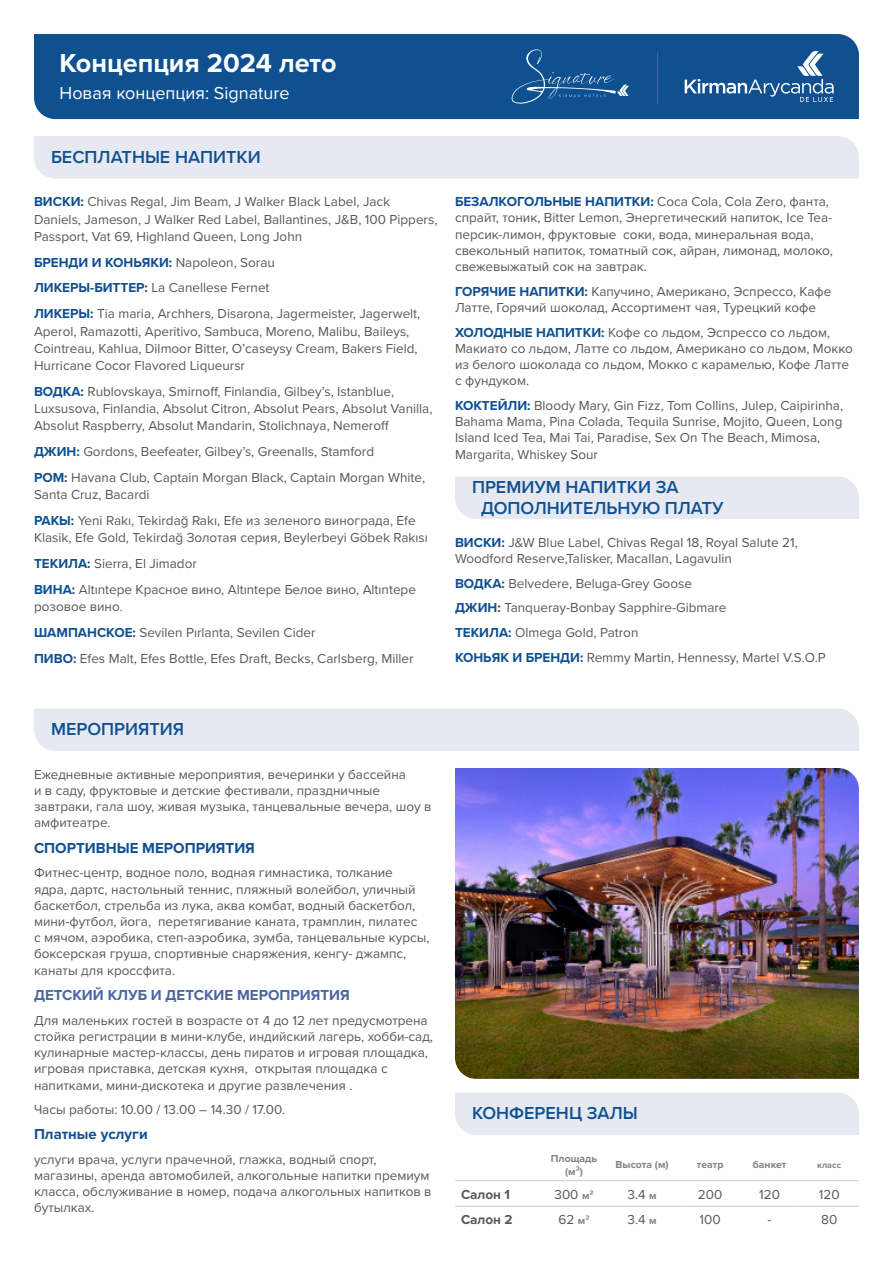
<style>
.page{position:relative;width:893px;height:1263px;background:#fff}
.page>*{position:absolute;margin:0;border:0;box-sizing:border-box;transform-origin:0 0}
.t1{font:700 27px "Proxima Nova";color:#fff}
.t2{font:600 18px/21.6px "Proxima Nova";color:#0f5091}
.t3{font:18px "Proxima Nova";color:#fff}
.t4{font:700 15px "Proxima Nova";color:#0f5091}
.t5{font:700 15px "Proxima Nova";color:#4a67a1}
.t6{font:13.5px/16.2px "Proxima Nova";color:#57585a}
.t7{font:700 13.5px "Proxima Nova";color:#0f5091}
.t8{font:700 13.5px "Proxima Nova";color:#57585a}
.t9{font:700 10.5px/12.6px "Proxima Nova";color:#808285;text-align:center}
.t10{font:700 9px "Proxima Nova";color:#808285}
.s1{font-weight:700;color:#0f5091}
.s2{font-weight:400;color:#57585a}
.s3{font-weight:700;font-size:10.5px;color:#808285}
</style>
<div class="page">
<div style="left:34px;top:34px;width:825px;height:85px;background:#0f5091"></div>
<svg style="left:685px;top:51px;width:149px;height:51px;background:#2f679f"></svg>
<svg style="left:509px;top:49px;width:120px;height:55px;background:#205c98"></svg>
<hr style="left:657px;top:53px;width:1px;height:51px;background:#4a67a1">
<div style="left:34px;top:136px;width:825px;height:43px;background:#e7e9f2"></div>
<div style="left:34px;top:708px;width:825px;height:43px;background:#e7e9f2"></div>
<div style="left:455px;top:1092px;width:404px;height:43px;background:#e7e9f2"></div>
<div style="left:455px;top:476px;width:404px;height:43px;background:#e7e9f2"></div>
<hr style="left:455px;top:1180px;width:89px;height:1px;background:#c8cce1">
<hr style="left:544px;top:1180px;width:60px;height:1px;background:#c8cce1">
<hr style="left:604px;top:1180px;width:76px;height:1px;background:#c8cce1">
<hr style="left:680px;top:1180px;width:60px;height:1px;background:#c8cce1">
<hr style="left:740px;top:1180px;width:59px;height:1px;background:#c8cce1">
<hr style="left:799px;top:1180px;width:60px;height:1px;background:#c8cce1">
<hr style="left:455px;top:1206px;width:89px;height:1px;background:#c8cce1">
<hr style="left:544px;top:1206px;width:60px;height:1px;background:#c8cce1">
<hr style="left:604px;top:1206px;width:76px;height:1px;background:#c8cce1">
<hr style="left:680px;top:1206px;width:60px;height:1px;background:#c8cce1">
<hr style="left:740px;top:1206px;width:59px;height:1px;background:#c8cce1">
<hr style="left:799px;top:1206px;width:60px;height:1px;background:#c8cce1">
<img style="left:455px;top:768px;width:404px;height:311px">
<p class="t1" style="left:60px;top:43px;width:279px">Концепция 2024 лето</p>
<p class="t3" style="left:60px;top:80px;width:232px">Новая концепция: Signature</p>
<p class="t2" style="left:51px;top:146px;width:211px">БЕСПЛАТНЫЕ НАПИТКИ</p>
<p class="t6" style="left:34px;top:193px;width:405px;line-height:17.2px"><span class="s1">ВИСКИ:</span> Chivas Regal, Jim Beam, J Walker Black Label, Jack<br>Daniels, Jameson, J Walker Red Label, Ballantines, J&amp;B, 100 Pippers,<br>Passport, Vat 69, Highland Queen, Long John</p>
<p class="t7" style="left:34px;top:252px;width:242px">БРЕНДИ И КОНЬЯКИ: <span class="s2">Napoleon, Sorau</span></p>
<p class="t6" style="left:34px;top:279px;width:237px"><span class="s1">ЛИКЕРЫ-БИТТЕР:</span> La Canellese Fernet</p>
<p class="t6" style="left:34px;top:304px;width:388px;line-height:17.2px"><span class="s1">ЛИКЕРЫ:</span> Tia maria, Archhers, Disarona, Jagermeister, Jagerwelt, Aperol, Ramazotti, Aperitivo, Sambuca, Moreno, Malibu, Baileys, Cointreau, Kahlua, Dilmoor Bitter, O’caseysy Cream, Bakers Field, Hurricane Cocor Flavored Liqueursr</p>
<p class="t6" style="left:34px;top:382px;width:400px;line-height:17.2px"><span class="s1">ВОДКА:</span> Rublovskaya, Smirnoff, Finlandia, Gilbey’s, Istanblue,<br>Luxsusova, Finlandia, Absolut Citron, Absolut Pears, Absolut Vanilla,<br>Absolut Raspberry, Absolut Mandarin, Stolichnaya, Nemeroff</p>
<p class="t6" style="left:34px;top:443px;width:342px"><span class="s1">ДЖИН:</span> Gordons, Beefeater, Gilbey’s, Greenalls, Stamford</p>
<p class="t6" style="left:34px;top:468px;width:393px;line-height:17.2px"><span class="s1">РОМ:</span> Havana Club, Captain Morgan Black, Captain Morgan White,<br>Santa Cruz, Bacardi</p>
<p class="t6" style="left:34px;top:511px;width:395px;line-height:17.2px"><span class="s1">РАКЫ:</span> Yeni Rakı, Tekirdağ Rakı, Efe из зеленого винограда, Efe<br>Klasik, Efe Gold, Tekirdağ Золотая серия, Beylerbeyi Göbek Rakısı</p>
<p class="t6" style="left:34px;top:555px;width:164px"><span class="s1">ТЕКИЛА:</span> Sierra, El Jimador</p>
<p class="t6" style="left:34px;top:580px;width:383px;line-height:17.2px"><span class="s1">ВИНА:</span> Altıntepe Красное вино, Altıntepe Белое вино, Altıntepe розовое вино.</p>
<p class="t6" style="left:34px;top:624px;width:283px"><span class="s1">ШАМПАНСКОЕ:</span> Sevilen Pırlanta, Sevilen Cider</p>
<p class="t6" style="left:34px;top:650px;width:381px"><span class="s1">ПИВО:</span> Efes Malt, Efes Bottle, Efes Draft, Becks, Carlsberg, Miller</p>
<p class="t6" style="left:455px;top:193px;width:379px"><span class="s1">БЕЗАЛКОГОЛЬНЫЕ НАПИТКИ:</span> Coca Cola, Cola Zero, фанта, спрайт, тоник, Bitter Lemon, Энергетический напиток, Ice Tea&shy;персик-лимон, фруктовые соки, вода, минеральная вода, свекольный напиток, томатный сок, айран, лимонад, молоко, свежевыжатый сок на завтрак.</p>
<p class="t6" style="left:455px;top:283px;width:378px"><span class="s1">ГОРЯЧИЕ НАПИТКИ:</span> Капучино, Американо, Эспрессо, Кафе<br>Латте, Горячий шоколад, Ассортимент чая, Турецкий кофе</p>
<p class="t6" style="left:455px;top:323px;width:399px"><span class="s1">ХОЛОДНЫЕ НАПИТКИ:</span> Кофе со льдом, Эспрессо со льдом, Макиато со льдом, Латте со льдом, Американо со льдом, Мокко из белого шоколада со льдом, Мокко с карамелью, Кофе Латте с фундуком.</p>
<p class="t6" style="left:455px;top:397px;width:390px"><span class="s1">КОКТЕЙЛИ:</span> Bloody Mary, Gin Fizz, Tom Collins, Julep, Caipirinha, Bahama Mama, Pina Colada, Tequila Sunrise, Mojito, Queen, Long Island Iced Tea, Mai Tai, Paradise, Sex On The Beach, Mimosa, Margarita, Whiskey Sour</p>
<p class="t2" style="left:481px;top:475px;width:244px;text-indent:-9px">ПРЕМИУМ НАПИТКИ ЗА<br>ДОПОЛНИТЕЛЬНУЮ ПЛАТУ</p>
<p class="t6" style="left:455px;top:533px;width:344px"><span class="s1">ВИСКИ:</span> J&amp;W Blue Label, Chivas Regal 18, Royal Salute 21,<br>Woodford Reserve,Talisker, Macallan, Lagavulin</p>
<p class="t6" style="left:455px;top:574px;width:238px"><span class="s1">ВОДКА:</span> Belvedere, Beluga-Grey Goose</p>
<p class="t6" style="left:455px;top:599px;width:273px"><span class="s1">ДЖИН:</span> Tanqueray-Bonbay Sapphire-Gibmare</p>
<p class="t6" style="left:455px;top:624px;width:185px"><span class="s1">ТЕКИЛА:</span> Olmega Gold, Patron</p>
<p class="t6" style="left:455px;top:648px;width:372px"><span class="s1">КОНЬЯК И БРЕНДИ:</span> Remmy Martin, Hennessy, Martel V.S.O.P</p>
<p class="t2" style="left:51px;top:718px;width:135px">МЕРОПРИЯТИЯ</p>
<p class="t6" style="left:34px;top:765px;width:399px">Ежедневные активные мероприятия, вечеринки у бассейна<br>и в саду, фруктовые и детские фестивали, праздничные завтраки, гала шоу, живая музыка, танцевальные вечера, шоу в амфитеатре.</p>
<p class="t4" style="left:34px;top:836px;width:222px">СПОРТИВНЫЕ МЕРОПРИЯТИЯ</p>
<p class="t6" style="left:34px;top:864px;width:397px">Фитнес-центр, водное поло, водная гимнастика, толкание<br>ядра, дартс, настольный теннис, пляжный волейбол, уличный баскетбол, стрельба из лука, аква комбат, водный баскетбол, мини-футбол, йога, перетягивание каната, трамплин, пилатес<br>с мячом, аэробика, степ-аэробика, зумба, танцевальные курсы, боксерская груша, спортивные снаряжения, кенгу- джампс, канаты для кроссфита.</p>
<p class="t5" style="left:34px;top:984px;width:317px">ДЕТСКИЙ КЛУБ И ДЕТСКИЕ МЕРОПРИЯТИЯ</p>
<p class="t6" style="left:34px;top:1011px;width:401px">Для маленьких гостей в возрасте от 4 до 12 лет предусмотрена стойка регистрации в мини-клубе, индийский лагерь, хобби-сад, кулинарные мастер-классы, день пиратов и игровая площадка, игровая приставка, детская кухня, открытая площадка с напитками, мини-дискотека и другие развлечения .</p>
<p class="t6" style="left:34px;top:1101px;width:253px">Часы работы: 10.00 / 13.00 – 14.30 / 17.00.</p>
<p class="t4" style="left:34px;top:1123px;width:115px">Платные услуги</p>
<p class="t6" style="left:34px;top:1150px;width:399px">услуги врача, услуги прачечной, глажка, водный спорт, магазины, аренда автомобилей, алкогольные напитки премиум класса, обслуживание в номер, подача алкогольных напитков в бутылках.</p>
<p class="t2" style="left:472px;top:1102px;width:167px">КОНФЕРЕНЦ ЗАЛЫ</p>
<p class="t9" style="left:551px;top:1152px;width:48px">Площадь (м²)</p>
<p class="t9" style="left:616px;top:1158px;width:54px">Высота (м)</p>
<p class="t9" style="left:697px;top:1158px;width:28px">театр</p>
<p class="t9" style="left:753px;top:1158px;width:35px">банкет</p>
<p class="t10" style="left:817px;top:1158px;width:25px">класс</p>
<p class="t8" style="left:461px;top:1184px;width:51px">Салон 1</p>
<p class="t6" style="left:554px;top:1185px;width:41px">300 <span class="s3">м²</span></p>
<p class="t6" style="left:627px;top:1185px;width:31px">3.4 <span class="s3">м</span></p>
<p class="t6" style="left:698px;top:1185px;width:26px">200</p>
<p class="t6" style="left:759px;top:1185px;width:22px">120</p>
<p class="t6" style="left:819px;top:1185px;width:22px">120</p>
<p class="t8" style="left:461px;top:1210px;width:53px">Салон 2</p>
<p class="t6" style="left:558px;top:1211px;width:33px">62 <span class="s3">м²</span></p>
<p class="t6" style="left:627px;top:1211px;width:31px">3.4 <span class="s3">м</span></p>
<p class="t6" style="left:700px;top:1211px;width:23px">100</p>
<p class="t6" style="left:768px;top:1211px;width:6px">-</p>
<p class="t6" style="left:821px;top:1211px;width:18px">80</p>
</div>
